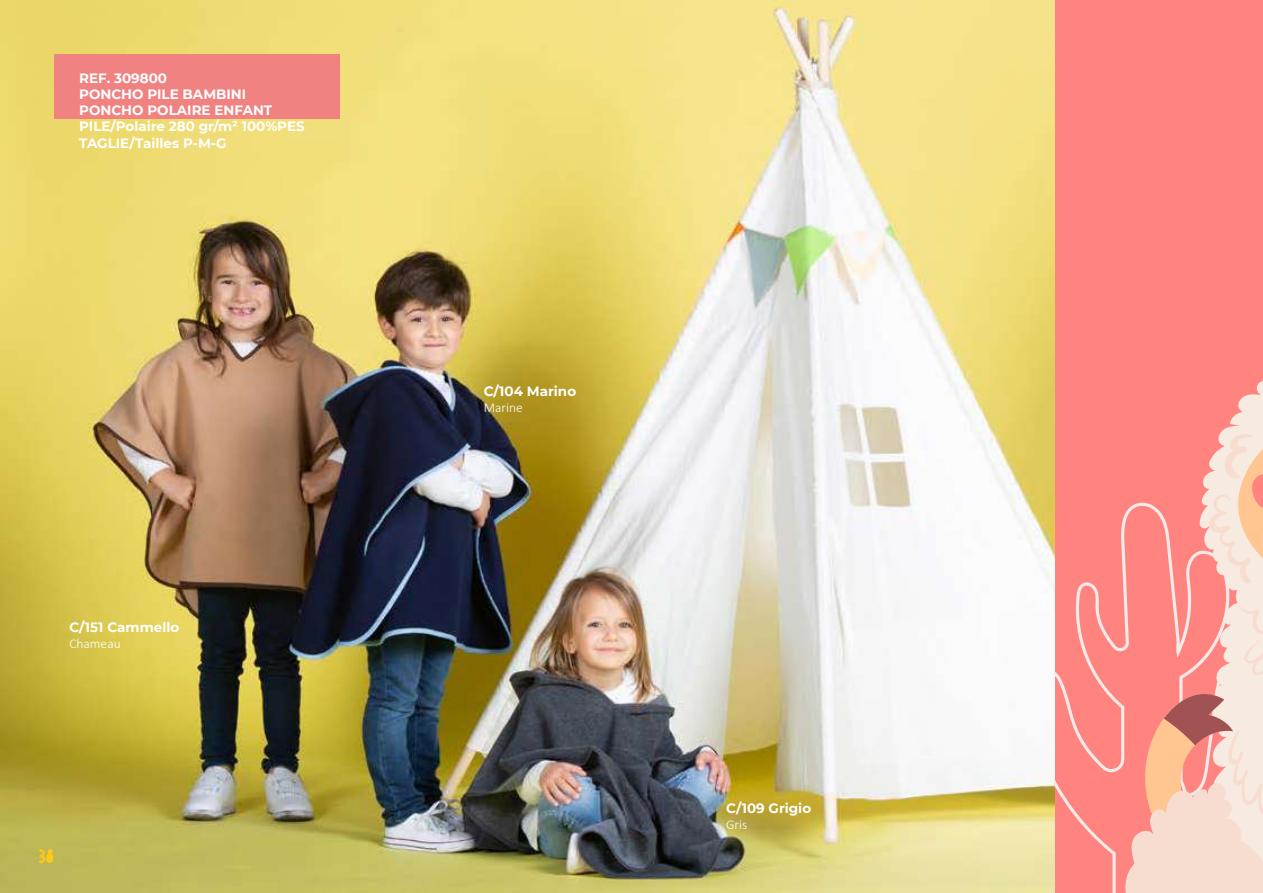
<style>
.page{position:relative;width:1263px;height:893px;background:#fff}
.page>*{position:absolute;margin:0;border:0;box-sizing:border-box;transform-origin:0 0}
.t1{font:18px "childishreverie childishrever";color:#fec917}
.t2{font:700 13.5px/16.2px "Montserrat";color:#fff}
.t3{font:300 13.5px "Calibri";color:#fff}
</style>
<div class="page">
<img style="left:0;top:0;width:1056px;height:893px">
<div style="left:54px;top:54px;width:286px;height:65px;background:#f08281"></div>
<div style="left:1056px;top:0;width:207px;height:893px;background:#ff8480"></div>
<svg style="left:1054px;top:501px;width:68px;height:392px"></svg>
<svg style="left:1122px;top:381px;width:141px;height:512px"></svg>
<p class="t2" style="left:79px;top:69px;width:227px">REF. 309800<br>PONCHO PILE BAMBINI<br>PONCHO POLAIRE ENFANT<br>PILE/Polaire 280 gr/m² 100%PES<br>TAGLIE/Tailles P-M-G</p>
<p class="t2" style="left:69px;top:618px;width:112px">C/151 Cammello</p>
<p class="t3" style="left:69px;top:635px;width:53px">Chameau</p>
<h1 class="t1" style="left:39px;top:846px;width:17px">38</h1>
<p class="t2" style="left:484px;top:382px;width:94px">C/104 Marino</p>
<p class="t3" style="left:484px;top:399px;width:41px">Marine</p>
<p class="t2" style="left:726px;top:799px;width:87px">C/109 Grigio</p>
<p class="t3" style="left:726px;top:816px;width:23px">Gris</p>
</div>
